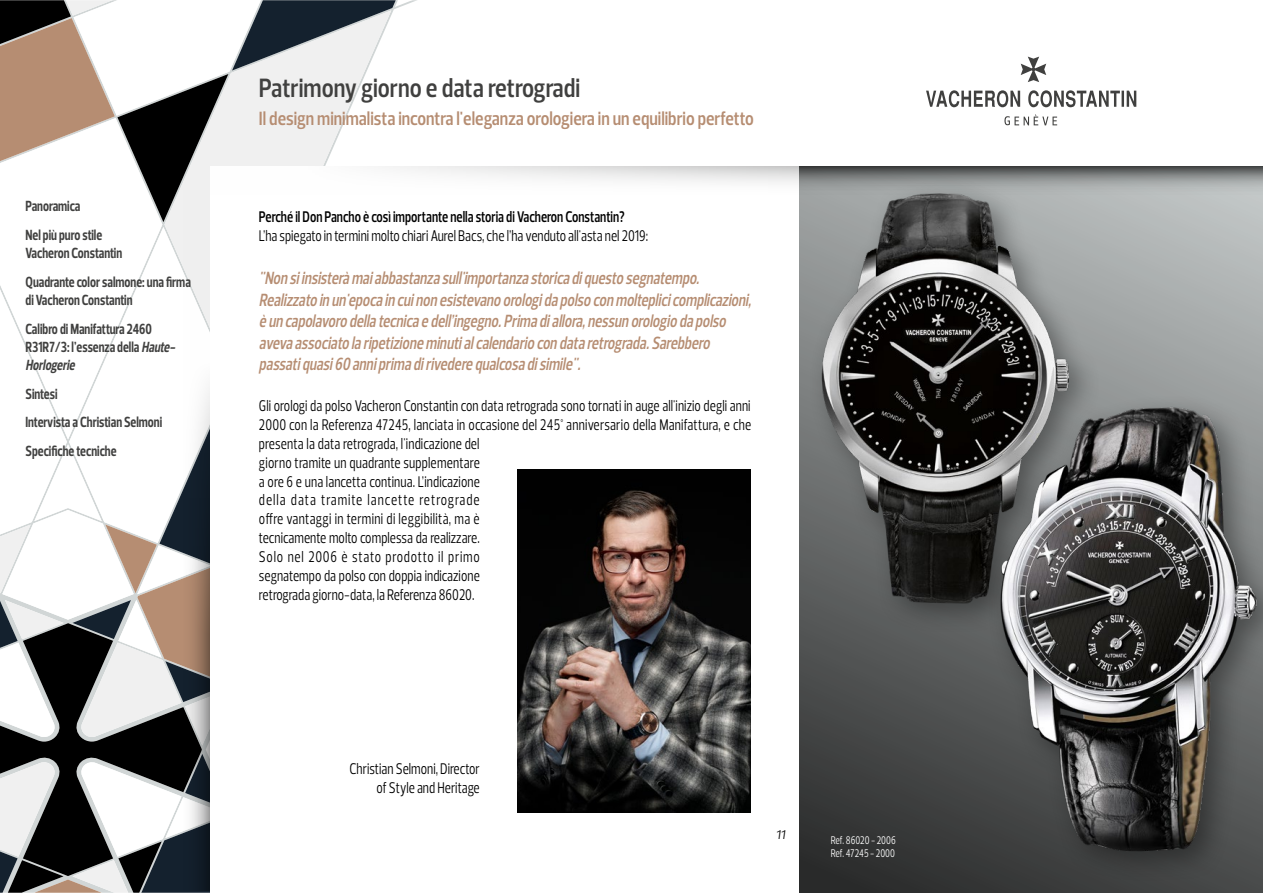
<style>
.page{position:relative;width:1263px;height:893px;background:#fff}
.page>*{position:absolute;margin:0;border:0;box-sizing:border-box;transform-origin:0 0}
.t1{font:600 27px "Prelo Condensed";color:#40403f}
.t2{font:600 19.5px "Prelo Condensed";color:#b68d72}
.t3{font:italic 600 18px/21.6px "Prelo Condensed";color:#b68d72;scale:.9 1}
.t4{font:15.75px/18.9px "Prelo Condensed";letter-spacing:.005em;color:#000;scale:.9 1}
.t5{font:600 15.75px "Prelo Condensed";color:#000;scale:.9 1}
.t6{font:700 15px/28.8px "Prelo Condensed";color:#40403f;scale:.9 1}
.t7{font:italic 12.75px "Prelo";color:#000}
.t8{font:11.25px "Prelo Condensed";color:#fff;scale:.9 1}
.s1{font-style:italic}
</style>
<div class="page">
<svg style="left:0;top:745px;width:163px;height:9px"></svg>
<svg style="left:0;top:754px;width:210px;height:139px"></svg>
<svg style="left:0;top:289px;width:163px;height:456px"></svg>
<svg style="left:0;top:0;width:396px;height:222px"></svg>
<svg style="left:926px;top:57px;width:210px;height:68px"></svg>
<svg style="left:163px;top:190px;width:47px;height:701px"></svg>
<div style="left:210px;top:166px;width:1052px;height:727px;background:#fff"></div>
<svg style="left:385px;top:166px;width:401px;height:17px"></svg>
<svg style="left:799px;top:214px;width:464px;height:679px;background:#686a6a"></svg>
<svg style="left:1110px;top:166px;width:153px;height:48px;background:#a3a7a7"></svg>
<img style="left:786px;top:166px;width:324px;height:485px">
<img style="left:959px;top:364px;width:304px;height:529px">
<img style="left:517px;top:470px;width:234px;height:342px">
<p class="t6" style="left:26px;top:192px;width:87px">Panoramica<br>Nel più puro stile</p>
<p class="t6" style="left:26px;top:239px;width:185px">Vacheron Constantin<br>Quadrante color salmone: una firma</p>
<p class="t6" style="left:26px;top:286px;width:142px">di Vacheron Constantin<br>Calibro di Manifattura 2460</p>
<p class="t6" style="left:26px;top:338px;width:171px;line-height:18px">R31R7/3: l’essenza della <span class="s1">Haute-<br>Horlogerie</span></p>
<p class="t6" style="left:26px;top:379px;width:153px">Sintesi<br>Intervista a Christian Selmoni<br>Specifiche tecniche</p>
<h1 class="t1" style="left:259px;top:71px;width:323px">Patrimony giorno e data retrogradi</h1>
<p class="t2" style="left:259px;top:107px;width:496px">Il design minimalista incontra l'eleganza orologiera in un equilibrio perfetto</p>
<p class="t5" style="left:259px;top:207px;width:408px">Perché il Don Pancho è così importante nella storia di Vacheron Constantin?</p>
<p class="t4" style="left:259px;top:226px;width:434px">L’ha spiegato in termini molto chiari Aurel Bacs, che l’ha venduto all'asta nel 2019:</p>
<p class="t3" style="left:259px;top:267px;width:552px">"Nonsiinsisteràmaiabbastanzasull'importanzastoricadiquestosegnatempo.<br>Realizzatoinun'epocaincuinonesistevanoorologidapolsoconmolteplicicomplicazioni, èuncapolavorodellatecnicaedell’ingegno.Primadiallora,nessunorologiodapolso avevaassociatolaripetizioneminutialcalendariocondataretrograda.Sarebbero passatiquasi60 anniprimadirivederequalcosadisimile".</p>
<p class="t4" style="left:259px;top:396px;width:549px">Gli orologi da polso Vacheron Constantin con data retrograda sono tornati in auge all'inizio degli anni 2000 con la Referenza 47245, lanciata in occasione del 245° anniversario della Manifattura, e che presenta la data retrograda, l'indicazione del<br>giorno tramite un quadrante supplementare<br>a ore 6 e una lancetta continua. L’indicazione<br>della data tramite lancette retrograde<br>offre vantaggi in termini di leggibilità, ma è<br>tecnicamente molto complessa da realizzare.<br>Solo nel 2006 è stato prodotto il primo<br>segnatempo da polso con doppia indicazione<br>retrograda giorno-data, la Referenza 86020.</p>
<p class="t4" style="left:349px;top:759px;width:146px;text-align:right">Christian Selmoni, Director of Style and Heritage</p>
<p class="t7" style="left:776px;top:826px;width:11px">11</p>
<p class="t8" style="left:831px;top:833px;width:74px">Ref. 86020 - 2006</p>
<p class="t8" style="left:831px;top:847px;width:73px">Ref. 47245 - 2000</p>
</div>
